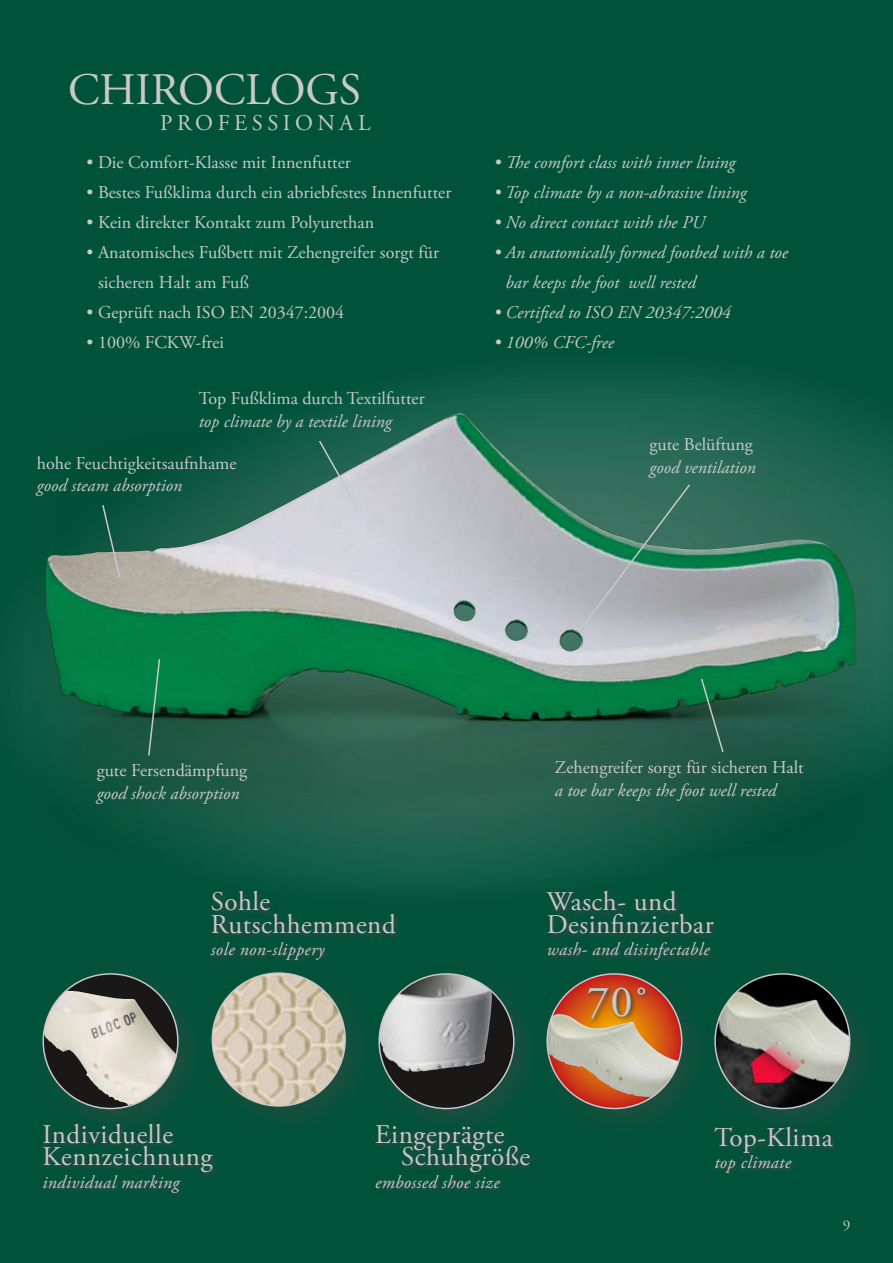
<style>
.page{position:relative;width:893px;height:1263px;background:#005339}
.page>*{position:absolute;margin:0;border:0;box-sizing:border-box;transform-origin:0 0}
.t1{font:45px "Adobe Garamond Pro";color:#c9c9c9}
.t2{font:44.4px "Adobe Garamond Pro";color:#c9c9c9}
.t3{font:27px/22.5px "Adobe Garamond Pro";letter-spacing:.02em;color:#c9c9c9}
.t4{font:22.5px "Adobe Garamond Pro";letter-spacing:.2em;color:#c9c9c9}
.t5{font:18px/30px "Adobe Garamond Pro";color:#c9c9c9}
.t6{font:italic 18px/30px "Adobe Garamond Pro";color:#c9c9c9}
.t7{font:italic 18px "Adobe Garamond Pro";letter-spacing:.02em;color:#c9c9c9}
.t8{font:15px "Adobe Garamond Pro";color:#c9c9c9}
</style>
<div class="page">
<svg style="left:17px;top:373px;width:876px;height:516px"></svg>
<img style="left:30px;top:408px;width:845px;height:459px">
<img style="left:46px;top:418px;width:439px;height:298px">
<svg style="left:318px;top:439px;width:40px;height:69px;background:#73978f"></svg>
<svg style="left:101px;top:503px;width:21px;height:76px"></svg>
<svg style="left:578px;top:483px;width:114px;height:148px;background:#6f9289"></svg>
<svg style="left:147px;top:657px;width:14px;height:100px"></svg>
<svg style="left:700px;top:677px;width:25px;height:77px;background:#236448"></svg>
<div style="left:197px;top:958px;width:192px;height:192px;background:#464647;opacity:.45"></div>
<img style="left:212px;top:973px;width:133px;height:133px;border-radius:66px">
<div style="left:700px;top:959px;width:193px;height:192px;background:#464647;opacity:.45"></div>
<img style="left:715px;top:974px;width:135px;height:134px;border-radius:67px">
<svg style="left:716px;top:1124px;width:177px;height:51px"></svg>
<div style="left:28px;top:959px;width:193px;height:192px;background:#464647;opacity:.45"></div>
<div style="left:43px;top:974px;width:135px;height:134px;background:#191817;border-radius:50%"></div>
<img style="left:44px;top:991px;width:133px;height:114px">
<svg style="left:41px;top:1121px;width:227px;height:75px"></svg>
<div style="left:532px;top:959px;width:193px;height:192px;background:#464647;opacity:.45"></div>
<svg style="left:547px;top:974px;width:135px;height:134px"></svg>
<img style="left:557px;top:1014px;width:122px;height:83px">
<svg style="left:586px;top:999px;width:145px;height:76px"></svg>
<div style="left:364px;top:959px;width:193px;height:192px;background:#464647;opacity:.45"></div>
<div style="left:379px;top:974px;width:135px;height:134px;background:#191817;border-radius:50%"></div>
<img style="left:379px;top:974px;width:113px;height:98px">
<svg style="left:374px;top:1123px;width:216px;height:69px"></svg>
<svg style="left:208px;top:889px;width:240px;height:116px"></svg>
<svg style="left:545px;top:892px;width:222px;height:107px"></svg>
<h1 class="t1" style="left:68px;top:63px;width:295px">CHIROCLOGS</h1>
<p class="t4" style="left:160px;top:109px;width:212px">PROFESSIONAL</p>
<p class="t5" style="left:87px;top:148px;width:266px">• Die Comfort-Klasse mit Innenfutter</p>
<p class="t5" style="left:87px;top:178px;width:366px">• Bestes Fußklima durch ein abriebfestes Innenfutter</p>
<p class="t5" style="left:87px;top:208px;width:289px">• Kein direkter Kontakt zum Polyurethan</p>
<p class="t5" style="left:98px;top:238px;width:342px;text-indent:-11px">• Anatomisches Fußbett mit Zehengreifer sorgt für sicheren Halt am Fuß</p>
<p class="t5" style="left:87px;top:298px;width:259px">• Geprüft nach ISO EN 20347:2004</p>
<p class="t5" style="left:87px;top:328px;width:139px">• 100% FCKW-frei</p>
<p class="t5" style="left:199px;top:384px;width:227px">Top Fußklima durch Textilfutter</p>
<p class="t6" style="left:199px;top:407px;width:194px">top climate by a textile lining</p>
<p class="t6" style="left:494px;top:147px;width:243px">• The comfort class with inner lining</p>
<p class="t6" style="left:494px;top:177px;width:254px">• Top climate by a non-abrasive lining</p>
<p class="t6" style="left:494px;top:207px;width:213px">• No direct contact with the PU</p>
<p class="t6" style="left:506px;top:237px;width:284px;text-indent:-12px">• An anatomically formed footbed with a toe bar keeps the foot well rested</p>
<p class="t6" style="left:494px;top:297px;width:238px">• Certified to ISO EN 20347:2004</p>
<p class="t6" style="left:494px;top:327px;width:122px">• 100% CFC-free</p>
<p class="t5" style="left:649px;top:430px;width:105px">gute Belüftung</p>
<p class="t5" style="left:37px;top:449px;width:201px">hohe Feuchtigkeitsaufnhame</p>
<p class="t6" style="left:649px;top:453px;width:108px">good ventilation</p>
<p class="t6" style="left:37px;top:471px;width:147px">good steam absorption</p>
<p class="t5" style="left:97px;top:756px;width:152px">gute Fersendämpfung</p>
<p class="t6" style="left:97px;top:778px;width:144px">good shock absorption</p>
<h3 class="t3" style="left:211px;top:892px;width:186px">Sohle<br>Rutschhemmend</h3>
<p class="t7" style="left:211px;top:939px;width:115px">sole non-slippery</p>
<p class="t5" style="left:555px;top:753px;width:250px">Zehengreifer sorgt für sicheren Halt</p>
<p class="t6" style="left:555px;top:776px;width:223px">a toe bar keeps the foot well rested</p>
<h3 class="t3" style="left:547px;top:892px;width:168px">Wasch- und<br>Desinfinzierbar</h3>
<p class="t7" style="left:547px;top:939px;width:164px">wash- and disinfectable</p>
<h2 class="t2" style="left:587px;top:975px;width:64px">70˚</h2>
<h3 class="t3" style="left:43px;top:1124px;width:172px">Individuelle<br>Kennzeichnung</h3>
<p class="t7" style="left:43px;top:1171px;width:138px">individual marking</p>
<h3 class="t3" style="left:401px;top:1124px;width:131px;text-indent:-26px">Eingeprägte<br>Schuhgröße</h3>
<p class="t7" style="left:375px;top:1171px;width:126px">embossed shoe size</p>
<h3 class="t3" style="left:714px;top:1127px;width:120px">Top-Klima</h3>
<p class="t7" style="left:714px;top:1152px;width:78px">top climate</p>
<p class="t8" style="left:843px;top:1217px;width:22px">9 9</p>
</div>
